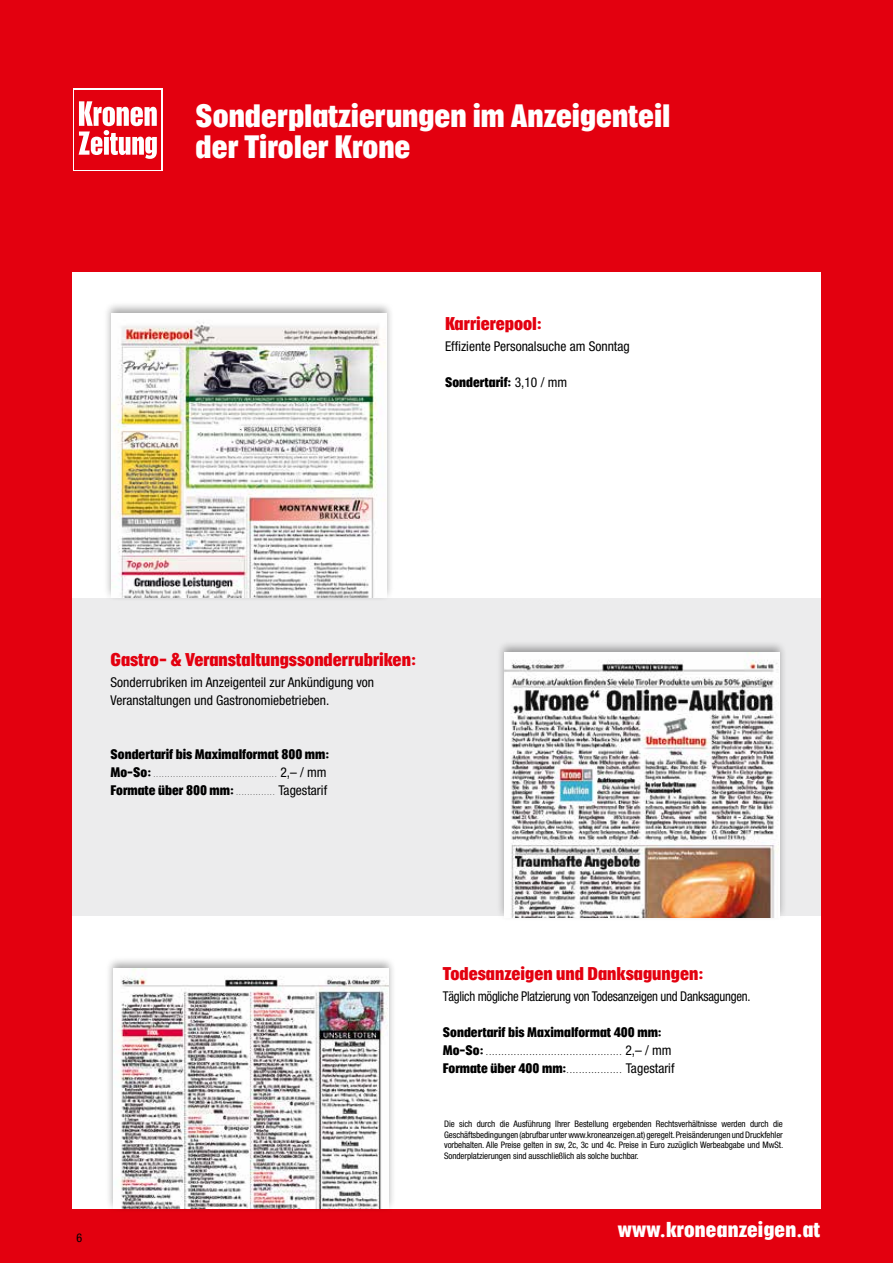
<style>
.page{position:relative;width:893px;height:1263px;background:#e3000f}
.page>*{position:absolute;margin:0;border:0;box-sizing:border-box;transform-origin:0 0}
.t1{font:700 condensed 31.5px/31.5px "Placard";color:#fff}
.t2{font:700 condensed 21px "Placard";letter-spacing:.01em;color:#fff}
.t3{font:700 condensed 18px "Placard";color:#e3000f}
.t4{font:condensed 13.5px/18px "Helvetica Neue";color:#000}
.t5{font:700 condensed 13.5px/18px "Placard";color:#000}
.t6{font:condensed 13.5px "Helvetica Neue";letter-spacing:-.02em;color:#000;scale:.94 1}
.t7{font:condensed 12px "Helvetica Neue";color:#000}
.t8{font:condensed 9px/10.8px "Helvetica Neue";letter-spacing:-.01em;color:#000;text-align:justify}
.t9{font:700 condensed 6px "Placard";color:#000}
.t10{font:condensed 6px "Helvetica Neue";color:#000}
.s1{font-family:"Helvetica Neue";font-weight:400}
</style>
<div class="page">
<div style="left:72px;top:597px;width:748px;height:321px;background:#ececed"></div>
<div style="left:72px;top:272px;width:748px;height:326px;background:#fff"></div>
<div style="left:72px;top:916px;width:748px;height:293px;background:#fff"></div>
<div style="left:103px;top:301px;width:291px;height:300px;background:#000;opacity:.35"></div>
<img style="left:112px;top:313px;width:274px;height:285px">
<div style="left:496px;top:640px;width:291px;height:282px;background:#000;opacity:.35"></div>
<img style="left:505px;top:653px;width:274px;height:265px">
<div style="left:105px;top:956px;width:292px;height:257px;background:#000;opacity:.35"></div>
<img style="left:114px;top:969px;width:274px;height:240px">
<svg style="left:73px;top:88px;width:89px;height:83px"></svg>
<div style="left:75px;top:90px;width:86px;height:80px;background:#e3000f"></div>
<svg style="left:79px;top:101px;width:78px;height:58px"></svg>
<h1 class="t1" style="left:196px;top:99px;width:476px">Sonderplatzierungen im Anzeigenteil der Tiroler Krone</h1>
<h3 class="t3" style="left:445px;top:313px;width:99px">Karrierepool:</h3>
<h3 class="t4" style="left:445px;top:337px;width:186px">Effiziente Personalsuche am Sonntag</h3>
<h3 class="t5" style="left:445px;top:373px;width:124px">Sondertarif: <span class="s1">3,10 / mm</span></h3>
<h3 class="t3" style="left:111px;top:650px;width:307px">Gastro- &amp; Veranstaltungssonderrubriken:</h3>
<h3 class="t4" style="left:111px;top:673px;width:265px">Sonderrubriken im Anzeigenteil zur Ankündigung von<br>Veranstaltungen und Gastronomiebetrieben.</h3>
<h3 class="t5" style="left:111px;top:745px;width:220px">Sondertarif bis Maximalformat 800 mm:<br>Mo-So:</h3>
<p class="t10" style="left:154px;top:771px;width:124px">............................................</p>
<h3 class="t4" style="left:280px;top:763px;width:48px">2,– / mm</h3>
<h3 class="t5" style="left:111px;top:781px;width:125px">Formate über 800 mm:</h3>
<p class="t10" style="left:236px;top:789px;width:40px">..............</p>
<h3 class="t4" style="left:278px;top:781px;width:50px">Tagestarif</h3>
<h3 class="t7" style="left:77px;top:1231px;width:7px">6</h3>
<h3 class="t3" style="left:443px;top:964px;width:262px">Todesanzeigen und Danksagungen:</h3>
<h3 class="t6" style="left:443px;top:988px;width:329px">Täglich mögliche Platzierung von Todesanzeigen und Danksagungen.</h3>
<h3 class="t5" style="left:443px;top:1023px;width:220px">Sondertarif bis Maximalformat 400 mm:<br>Mo-So:</h3>
<p class="t9" style="left:486px;top:1050px;width:137px">............................................</p>
<h3 class="t4" style="left:625px;top:1041px;width:48px">2,– / mm</h3>
<h3 class="t5" style="left:443px;top:1059px;width:125px">Formate über 400 mm:</h3>
<p class="t9" style="left:567px;top:1068px;width:56px">..................</p>
<h3 class="t4" style="left:626px;top:1059px;width:50px">Tagestarif</h3>
<p class="t8" style="left:444px;top:1118px;width:341px">Die sich durch die Ausführung Ihrer Bestellung ergebenden Rechtsverhältnisse werden durch die Geschäftsbedingungen (abrufbar unter www.kroneanzeigen.at) geregelt. Preisänderungen und Druckfehler vorbehalten. Alle Preise gelten in sw, 2c, 3c und 4c. Preise in Euro zuzüglich Werbeabgabe und MwSt.<br>Sonderplatzierungen sind ausschließlich als solche buchbar.</p>
<h2 class="t2" style="left:618px;top:1218px;width:204px">www.kroneanzeigen.at</h2>
</div>
